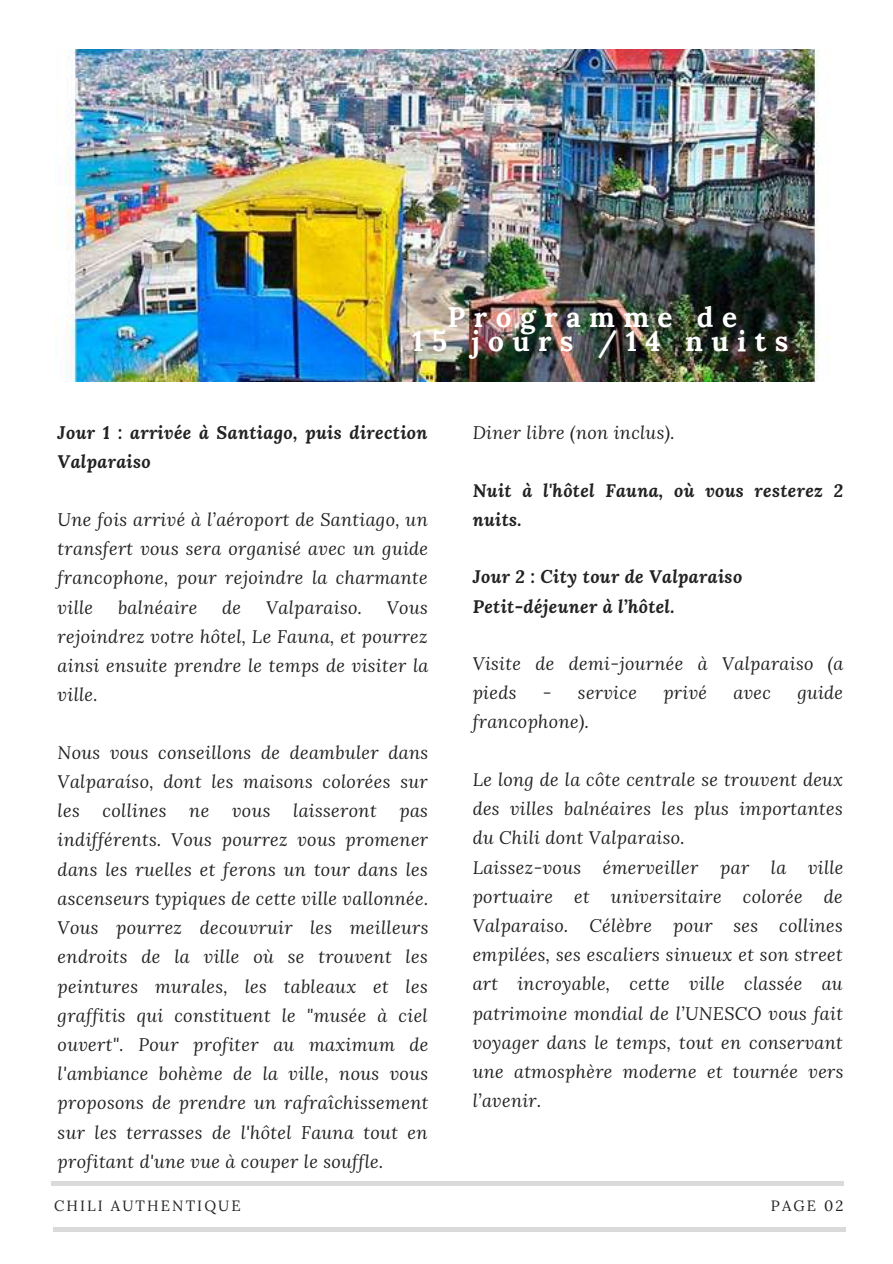
<style>
.page{position:relative;width:893px;height:1264px;background:#fff}
.page>*{position:absolute;margin:0;border:0;box-sizing:border-box;transform-origin:0 0}
.t1{font:700 28.05px/24.8px "Lora";letter-spacing:.3em;color:#fff;text-align:center}
.t2{font:italic 18px/29.2px "Lora";letter-spacing:.02em;color:#222;text-align:justify}
.t3{font:italic 700 18px/29.2px "Lora";letter-spacing:.02em;color:#222}
.t4{font:14.85px "Lora";letter-spacing:.14em;color:#222}
</style>
<div class="page">
<img style="left:56px;top:50px;width:772px;height:331px">
<hr style="left:51px;top:1181px;width:793px;height:4px;background:#dadada">
<hr style="left:53px;top:1227px;width:792px;height:3px;background:#000">
<h1 class="t1" style="left:412px;top:304px;width:377px">Programme de<br>15 jours /14 nuits</h1>
<p class="t3" style="left:58px;top:418px;width:371px">Jour 1 : arrivée à Santiago, puis direction<br>Valparaiso</p>
<p class="t2" style="left:58px;top:504px;width:372px">Une fois arrivé à l’aéroport de Santiago, un transfert vous sera organisé avec un guide francophone, pour rejoindre la charmante ville</p>
<p class="t2" style="left:118px;top:592px;width:81px">balnéaire</p>
<p class="t2" style="left:222px;top:592px;width:20px">de</p>
<p class="t2" style="left:266px;top:592px;width:97px">Valparaiso.</p>
<p class="t2" style="left:58px;top:592px;width:372px;text-indent:329px">Vous rejoindrez votre hôtel, Le Fauna, et pourrez ainsi ensuite prendre le temps de visiter la ville.</p>
<p class="t2" style="left:58px;top:737px;width:372px">Nous vous conseillons de deambuler dans Valparaíso, dont les maisons colorées sur les</p>
<p class="t2" style="left:103px;top:795px;width:65px">collines</p>
<p class="t2" style="left:189px;top:795px;width:22px">ne</p>
<p class="t2" style="left:232px;top:795px;width:40px">vous</p>
<p class="t2" style="left:293px;top:795px;width:85px">laisseront</p>
<p class="t2" style="left:58px;top:795px;width:372px;text-indent:342px">pas indifférents. Vous pourrez vous promener dans les ruelles et ferons un tour dans les ascenseurs typiques de cette ville vallonnée.<br>Vous pourrez decouvruir les meilleurs endroits de la ville où se trouvent les peintures murales, les tableaux et les graffitis qui constituent le "musée à ciel ouvert". Pour profiter au maximum de l'ambiance bohème de la ville, nous vous proposons de prendre un rafraîchissement sur les terrasses de l'hôtel Fauna tout en profitant d'une vue à couper le souffle.</p>
<p class="t2" style="left:472px;top:418px;width:203px">Diner libre (non inclus).</p>
<p class="t3" style="left:472px;top:475px;width:372px">Nuit à l'hôtel Fauna, où vous resterez 2 nuits.</p>
<p class="t3" style="left:472px;top:562px;width:271px">Jour 2 : City tour de Valparaiso<br>Petit-déjeuner à l’hôtel.</p>
<p class="t2" style="left:472px;top:648px;width:372px">Visite de demi-journée à Valparaiso (a pieds</p>
<p class="t2" style="left:543px;top:677px;width:96px">- service</p>
<p class="t2" style="left:663px;top:677px;width:45px">privé</p>
<p class="t2" style="left:733px;top:677px;width:39px">avec</p>
<p class="t2" style="left:797px;top:677px;width:47px">guide</p>
<p class="t2" style="left:472px;top:707px;width:118px">francophone).</p>
<p class="t2" style="left:472px;top:764px;width:372px;text-align:left">Le long de la côte centrale se trouvent deux des villes balnéaires les plus importantes du Chili dont Valparaiso.<br>Laissez-vous émerveiller par la ville portuaire et universitaire colorée de Valparaiso. Célèbre pour ses collines empilées, ses escaliers sinueux et son street art incroyable, cette ville classée au patrimoine mondial de l’UNESCO vous fait voyager dans le temps, tout en conservant une atmosphère moderne et tournée vers l’avenir.</p>
<p class="t4" style="left:54px;top:1195px;width:188px">CHILI AUTHENTIQUE</p>
<p class="t4" style="left:771px;top:1195px;width:74px">PAGE 02</p>
</div>
